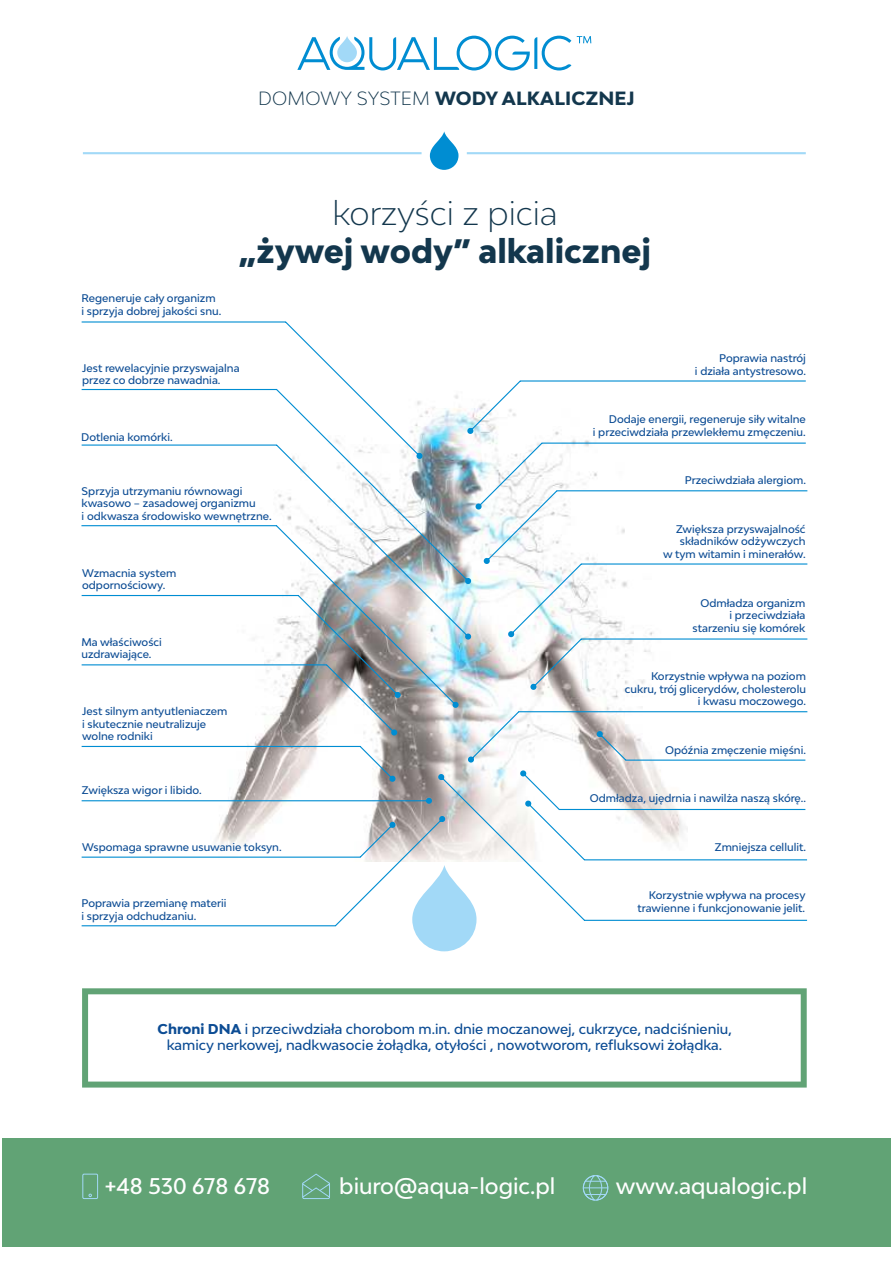
<style>
.page{position:relative;width:893px;height:1263px;background:#fff}
.page>*{position:absolute;margin:0;border:0;box-sizing:border-box;transform-origin:0 0}
.t1{font:800 32.1px "Bw Modelica";color:#13374d}
.t2{font:300 32.1px "Bw Modelica";color:#13374d}
.t3{font:500 21.45px "Bw Modelica";color:#fefefe}
.t4{font:800 18.15px "Bw Modelica";letter-spacing:.01em;color:#13374d}
.t5{font:500 13.5px/16.2px "Bw Modelica";color:#0c4c94;text-align:center}
.t6{font:500 10.5px/12.6px "Bw Modelica";color:#0c4c94}
.s1{font-weight:300}
.s2{font-weight:800}
</style>
<div class="page">
<svg style="left:430px;top:131px;width:28px;height:39px"></svg>
<div style="left:412px;top:865px;width:64px;height:86px;background:#a2d9f7;border-radius:32px"></div>
<hr style="left:83px;top:152px;width:339px;height:2px;background:#a2d9f7">
<hr style="left:467px;top:152px;width:339px;height:2px;background:#a2d9f7">
<div style="left:3px;top:1137px;width:888px;height:109px;background:#61a375"></div>
<div style="left:82px;top:1174px;width:16px;height:25px;border:1px solid #a2d9f7"></div>
<div style="left:302px;top:1182px;width:28px;height:17px;border:1px solid #a2d9f7"></div>
<svg style="left:302px;top:1183px;width:28px;height:15px"></svg>
<svg style="left:582px;top:1175px;width:27px;height:26px"></svg>
<svg style="left:297px;top:36px;width:294px;height:34px"></svg>
<svg style="left:337px;top:36px;width:20px;height:26px"></svg>
<img style="left:210px;top:434px;width:477px;height:382px">
<svg style="left:82px;top:321px;width:272px;height:68px"></svg>
<svg style="left:520px;top:770px;width:167px;height:4px"></svg>
<img style="left:81px;top:525px;width:378px;height:183px">
<svg style="left:82px;top:798px;width:350px;height:6px"></svg>
<svg style="left:471px;top:380px;width:335px;height:54px"></svg>
<svg style="left:82px;top:389px;width:389px;height:55px"></svg>
<svg style="left:82px;top:444px;width:389px;height:196px"></svg>
<svg style="left:82px;top:595px;width:319px;height:140px"></svg>
<svg style="left:82px;top:746px;width:313px;height:36px"></svg>
<svg style="left:82px;top:816px;width:356px;height:110px"></svg>
<svg style="left:438px;top:774px;width:369px;height:147px"></svg>
<svg style="left:476px;top:443px;width:331px;height:247px"></svg>
<svg style="left:468px;top:711px;width:339px;height:51px"></svg>
<svg style="left:82px;top:988px;width:725px;height:99px"></svg>
<h3 class="t4" style="left:258px;top:91px;width:378px"><span class="s1">DOMOWY SYSTEM</span> WODY ALKALICZNEJ</h3>
<p class="t6" style="left:82px;top:293px;width:141px">Regeneruje cały organizm<br>i sprzyja dobrej jakości snu.</p>
<h1 class="t2" style="left:332px;top:200px;width:227px">korzyści z picia</h1>
<h1 class="t1" style="left:239px;top:238px;width:414px">„żywej wody” alkalicznej</h1>
<p class="t6" style="left:82px;top:362px;width:159px">Jest rewelacyjnie przyswajalna przez co dobrze nawadnia.</p>
<p class="t6" style="left:695px;top:353px;width:112px;text-align:right">Poprawia nastrój<br>i działa antystresowo.</p>
<p class="t6" style="left:81px;top:431px;width:93px">Dotlenia komórki.</p>
<p class="t6" style="left:82px;top:486px;width:191px">Sprzyja utrzymaniu równowagi kwasowo – zasadowej organizmu<br>i odkwasza środowisko wewnętrzne.</p>
<p class="t6" style="left:82px;top:567px;width:96px">Wzmacnia system odpornościowy.</p>
<p class="t6" style="left:81px;top:636px;width:82px">Ma właściwości uzdrawiające.</p>
<p class="t6" style="left:82px;top:706px;width:147px">Jest silnym antyutleniaczem i skutecznie neutralizuje wolne rodniki</p>
<p class="t6" style="left:82px;top:785px;width:121px">Zwiększa wigor i libido.</p>
<p class="t6" style="left:82px;top:842px;width:201px">Wspomaga sprawne usuwanie toksyn.</p>
<p class="t6" style="left:82px;top:898px;width:147px">Poprawia przemianę materii i sprzyja odchudzaniu.</p>
<p class="t6" style="left:593px;top:414px;width:214px;text-align:right">Dodaje energii, regeneruje siły witalne<br>i przeciwdziała przewlekłemu zmęczeniu.</p>
<p class="t6" style="left:685px;top:475px;width:123px">Przeciwdziała alergiom.</p>
<p class="t6" style="left:663px;top:524px;width:144px;text-align:right">Zwiększa przyswajalność składników odżywczych<br>w tym witamin i minerałów.</p>
<p class="t6" style="left:693px;top:597px;width:114px;text-align:right">Odmładza organizm<br>i przeciwdziała starzeniu się komórek</p>
<p class="t6" style="left:625px;top:671px;width:182px;text-align:right">Korzystnie wpływa na poziom cukru, trój glicerydów, cholesterolu i kwasu moczowego.</p>
<p class="t6" style="left:665px;top:745px;width:142px">Opóźnia zmęczenie mięśni.</p>
<p class="t6" style="left:590px;top:793px;width:217px">Odmładza, ujędrnia i nawilża naszą skórę..</p>
<p class="t6" style="left:715px;top:842px;width:93px">Zmniejsza cellulit.</p>
<p class="t6" style="left:637px;top:890px;width:169px;text-align:right">Korzystnie wpływa na procesy trawienne i funkcjonowanie jelit.</p>
<p class="t5" style="left:158px;top:1022px;width:576px"><span class="s2">Chroni DNA</span> i przeciwdziała chorobom m.in. dnie moczanowej, cukrzyce, nadciśnieniu, kamicy nerkowej, nadkwasocie żołądka, otyłości , nowotworom, refluksowi żołądka.</p>
<h2 class="t3" style="left:105px;top:1177px;width:167px">+48 530 678 678</h2>
<h2 class="t3" style="left:339px;top:1177px;width:218px">biuro@aqua-logic.pl</h2>
<h2 class="t3" style="left:616px;top:1177px;width:193px">www.aqualogic.pl</h2>
</div>
